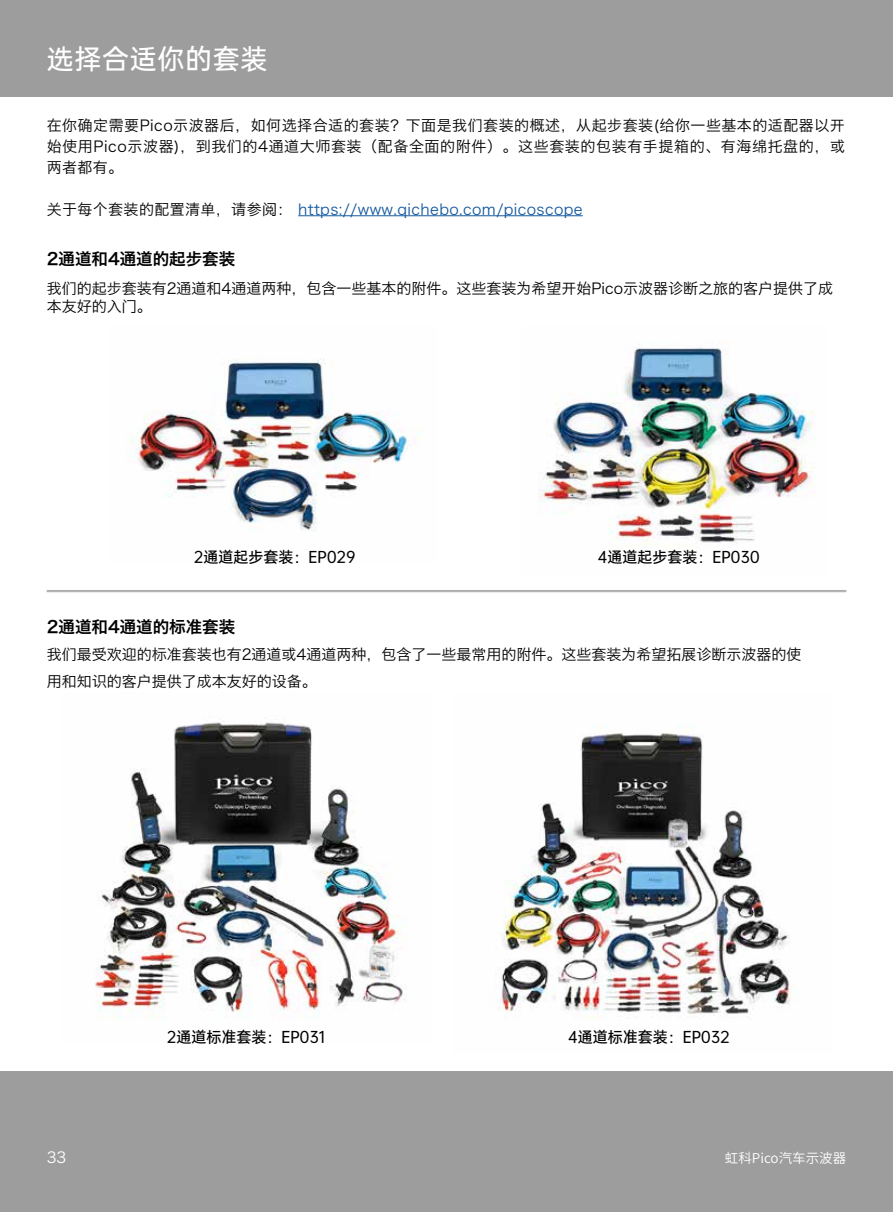
<style>
.page{position:relative;width:893px;height:1212px;background:#fff}
.page>*{position:absolute;margin:0;border:0;box-sizing:border-box;transform-origin:0 0}
.t1{font:27px "OPPO Sans M";letter-spacing:.025em;color:#fff}
.t2{font:16.5px "Hiragino Sans GB W6";color:#000}
.t3{font:15px/21px "Hiragino Sans GB W3";color:#000}
.t4{font:15px "OPPO Sans M";color:#000}
.t5{font:15px "Hiragino Sans GB W3";letter-spacing:.025em;color:#15599f}
.t6{font:15px "Hiragino Sans GB W3";color:#fff}
.t7{font:13.5px "Source Han Sans CN";color:#fff}
.s1{color:#000}
</style>
<div class="page">
<div style="left:0;top:1072px;width:893px;height:140px;background:#9d9d9e"></div>
<div style="left:0;top:0;width:893px;height:97px;background:#9d9d9e"></div>
<hr style="left:298px;top:215px;width:285px;height:1px;background:#15599f">
<img style="left:95px;top:722px;width:312px;height:297px">
<img style="left:131px;top:359px;width:287px;height:173px">
<img style="left:538px;top:343px;width:277px;height:206px">
<img style="left:500px;top:726px;width:292px;height:293px">
<hr style="left:47px;top:590px;width:799px;height:1px;background:#acadad">
<hr style="left:47px;top:591px;width:799px;height:1px;background:#acadad">
<h1 class="t1" style="left:47px;top:36px;width:222px">选择合适你的套装</h1>
<p class="t3" style="left:47px;top:114px;width:800px;text-align:justify">在你确定需要Pico示波器后，如何选择合适的套装？下面是我们套装的概述，从起步套装(给你一些基本的适配器以开始使用Pico示波器)，到我们的4通道大师套装（配备全面的附件）。这些套装的包装有手提箱的、有海绵托盘的，或两者都有。</p>
<p class="t5" style="left:47px;top:200px;width:537px"><span class="s1">关于每个套装的配置清单，请参阅：</span> https://www.qichebo.com/picoscope</p>
<p class="t2" style="left:47px;top:248px;width:190px">2通道和4通道的起步套装</p>
<p class="t3" style="left:47px;top:279px;width:788px;line-height:18px">我们的起步套装有2通道和4通道两种，包含一些基本的附件。这些套装为希望开始Pico示波器诊断之旅的客户提供了成本友好的入门。</p>
<p class="t4" style="left:194px;top:544px;width:163px">2通道起步套装：EP029</p>
<p class="t4" style="left:598px;top:544px;width:163px">4通道起步套装：EP030</p>
<p class="t2" style="left:47px;top:616px;width:190px">2通道和4通道的标准套装</p>
<p class="t3" style="left:47px;top:641px;width:756px;line-height:27px">我们最受欢迎的标准套装也有2通道或4通道两种，包含了一些最常用的附件。这些套装为希望拓展诊断示波器的使用和知识的客户提供了成本友好的设备。</p>
<p class="t6" style="left:47px;top:1148px;width:21px">33</p>
<p class="t4" style="left:167px;top:1024px;width:160px">2通道标准套装：EP031</p>
<p class="t4" style="left:568px;top:1024px;width:163px">4通道标准套装：EP032</p>
<p class="t7" style="left:725px;top:1150px;width:123px">虹科Pico汽车示波器</p>
</div>
